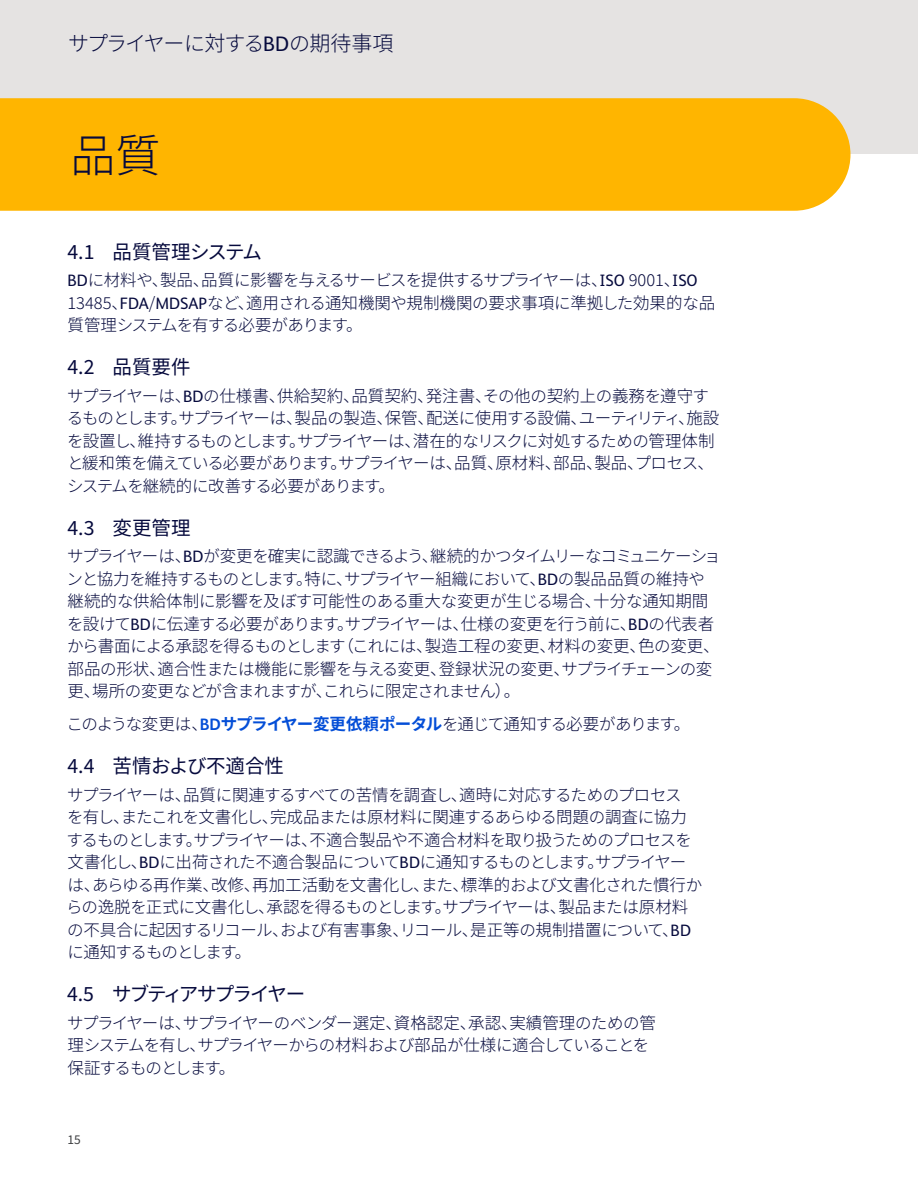
<style>
.page{position:relative;width:918px;height:1188px;background:#fff}
.page>*{position:absolute;margin:0;border:0;box-sizing:border-box;transform-origin:0 0}
.t1{font:300 45px "Noto Sans JP";color:#060a3d}
.t2{font:300 21px "Noto Sans JP";letter-spacing:-.055em;color:#060a3d}
.t3{font:19.5px "Noto Sans JP";letter-spacing:-.01em;color:#060a3d}
.t4{font:19.5px "Noto Sans JP";letter-spacing:-.035em;color:#060a3d}
.t5{font:19.5px "Noto Sans JP";letter-spacing:-.095em;color:#060a3d}
.Body{font:300 16.5px/22.5px "Noto Sans JP";letter-spacing:-.035em;color:#060a3d}
.Body-2{font:300 16.5px/22.5px "Noto Sans JP";letter-spacing:-.06em;color:#060a3d}
.Body-3{font:300 16.5px "Noto Sans JP";letter-spacing:-.065em;color:#060a3d}
.t6{font:12px "Noto Sans JP";color:#3d3f41}
.s1{font-family:"FS Albert Pro";font-weight:400}
.s2{font-family:"FS Albert Pro";font-weight:700;color:#044ed7}
.s3{font-weight:700;color:#044ed7}
</style>
<div class="page">
<div style="left:0;top:0;width:918px;height:154px;background:#e5e3e2"></div>
<div style="left:0;top:98px;width:850px;height:113px;background:#ffb500"></div>
<p class="t2" style="left:68px;top:31px;width:327px">サプライヤーに対する<span class="s1">BD</span>の期待事項</p>
<p class="t1" style="left:70px;top:131px;width:91px">品質</p>
<p class="t3" style="left:68px;top:240px;width:196px">4.1 品質管理システム</p>
<p class="Body" style="left:68px;top:269px;width:649px"><span class="s1">BD</span>に材料や、製品、品質に影響を与えるサービスを提供するサプライヤーは、<span class="s1">ISO</span> 9001、<span class="s1">ISO<br></span>13485、<span class="s1">FDA</span>/<span class="s1">MDSAP</span>など、適用される通知機関や規制機関の要求事項に準拠した効果的な品質管理システムを有する必要があります。</p>
<p class="t4" style="left:68px;top:356px;width:124px">4.2 品質要件</p>
<p class="Body" style="left:67px;top:385px;width:654px">サプライヤーは、<span class="s1">BD</span>の仕様書、供給契約、品質契約、発注書、その他の契約上の義務を遵守するものとします。サプライヤーは、製品の製造、保管、配送に使用する設備、ユーティリティ、施設を設置し、維持するものとします。サプライヤーは、潜在的なリスクに対処するための管理体制と緩和策を備えている必要があります。サプライヤーは、品質、原材料、部品、製品、プロセス、システムを継続的に改善する必要があります。</p>
<p class="t4" style="left:68px;top:516px;width:124px">4.3 変更管理</p>
<p class="Body" style="left:67px;top:545px;width:656px">サプライヤーは、<span class="s1">BD</span>が変更を確実に認識できるよう、継続的かつタイムリーなコミュニケーションと協力を維持するものとします。特に、サプライヤー組織において、<span class="s1">BD</span>の製品品質の維持や継続的な供給体制に影響を及ぼす可能性のある重大な変更が生じる場合、十分な通知期間を設けて<span class="s1">BD</span>に伝達する必要があります。サプライヤーは、仕様の変更を行う前に、<span class="s1">BD</span>の代表者から書面による承認を得るものとします（これには、製造工程の変更、材料の変更、色の変更、部品の形状、適合性または機能に影響を与える変更、登録状況の変更、サプライチェーンの変更、場所の変更などが含まれますが、これらに限定されません）。</p>
<p class="Body-3" style="left:66px;top:715px;width:626px">このような変更は、<span class="s2">BD</span><span class="s3">サプライヤー変更依頼ポータル</span>を通じて通知する必要があります。</p>
<p class="t3" style="left:68px;top:755px;width:218px">4.4 苦情および不適合性</p>
<p class="Body" style="left:66px;top:784px;width:638px">サプライヤーは、品質に関連するすべての苦情を調査し、適時に対応するためのプロセス<br>を有し、またこれを文書化し、完成品または原材料に関連するあらゆる問題の調査に協力するものとします。サプライヤーは、不適合製品や不適合材料を取り扱うためのプロセスを文書化し、<span class="s1">BD</span>に出荷された不適合製品について<span class="s1">BD</span>に通知するものとします。サプライヤーは、あらゆる再作業、改修、再加工活動を文書化し、また、標準的および文書化された慣行からの逸脱を正式に文書化し、承認を得るものとします。サプライヤーは、製品または原材料の不具合に起因するリコール、および有害事象、リコール、是正等の規制措置について、<span class="s1">BD</span>に通知するものとします。</p>
<p class="t5" style="left:67px;top:983px;width:240px">4.5 サブティアサプライヤー</p>
<p class="Body-2" style="left:67px;top:1012px;width:590px">サプライヤーは、サプライヤーのベンダー選定、資格認定、承認、実績管理のための管理システムを有し、サプライヤーからの材料および部品が仕様に適合していることを保証するものとします。</p>
<p class="t6" style="left:68px;top:1132px;width:15px">15</p>
</div>
